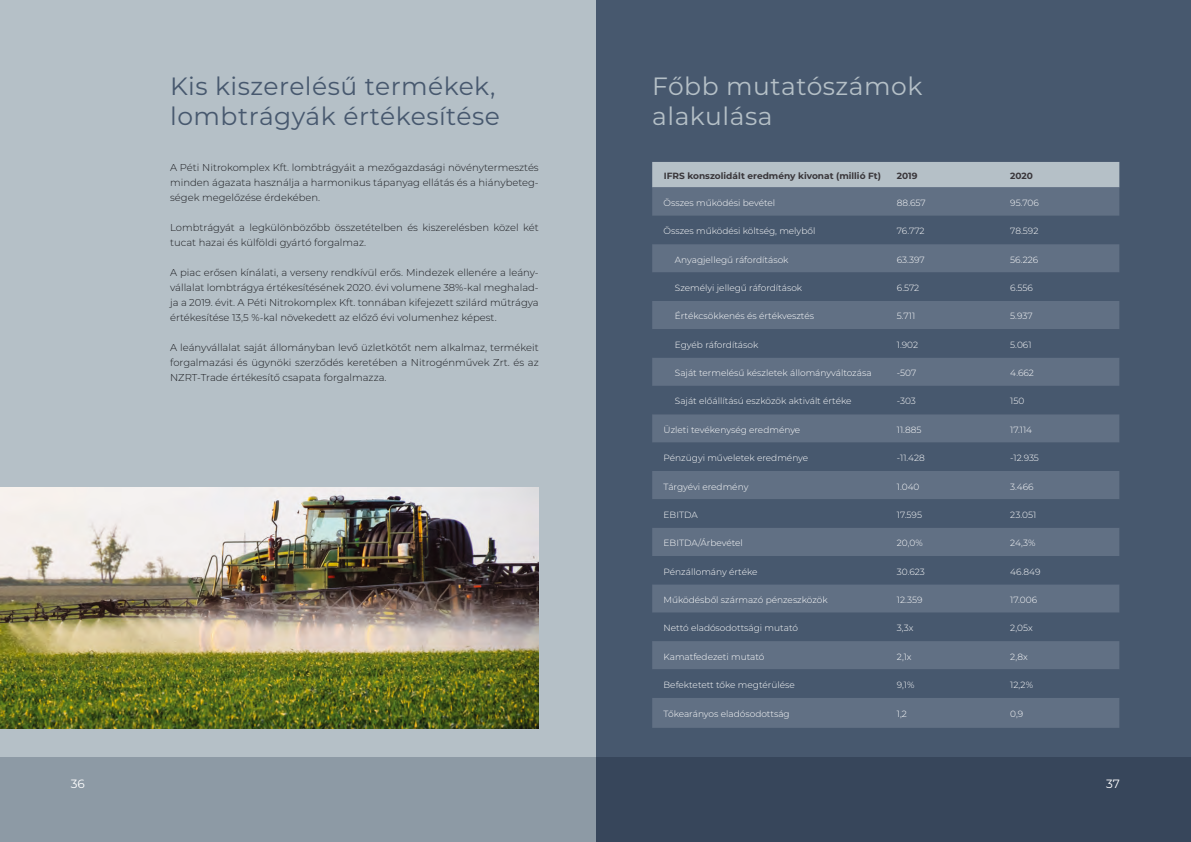
<style>
.page{position:relative;width:1191px;height:842px;background:#fff}
.page>*{position:absolute;margin:0;border:0;box-sizing:border-box;transform-origin:0 0}
.t1{font:25px/30px "Montserrat";letter-spacing:.02em;color:#47586e}
.t2{font:25px/30px "Montserrat";letter-spacing:.02em;color:#b5c0c7}
.t3{font:12px "Montserrat";color:#fff}
.t4{font:300 10px/15px "Montserrat";color:#1b1c20;text-align:justify}
.t5{font:300 9px "Montserrat";color:#fff}
.t6{font:700 9px "Montserrat";color:#39363a}
</style>
<div class="page">
<div style="left:595px;top:0;width:596px;height:842px;background:#47586e"></div>
<div style="left:0;top:0;width:595px;height:842px;background:#b5c0c7"></div>
<svg style="left:0;top:757px;width:1191px;height:85px;background:#627080"></svg>
<img style="left:0;top:488px;width:539px;height:241px">
<div style="left:652px;top:162px;width:467px;height:25px;background:#b5c0c7"></div>
<div style="left:652px;top:187px;width:467px;height:541px;background:#617084"></div>
<svg style="left:652px;top:216px;width:467px;height:482px"></svg>
<h1 class="t1" style="left:170px;top:70px;width:331px">Kis kiszerelésű termékek, lombtrágyák értékesítése</h1>
<h1 class="t2" style="left:652px;top:70px;width:272px">Főbb mutatószámok alakulása</h1>
<p class="t4" style="left:170px;top:159px;width:370px">A Péti Nitrokomplex Kft. lombtrágyáit a mezőgazdasági növénytermesztés minden ágazata használja a harmonikus tápanyag ellátás és a hiánybeteg&shy;ségek megelőzése érdekében.</p>
<p class="t4" style="left:170px;top:219px;width:370px">Lombtrágyát a legkülönbözőbb összetételben és kiszerelésben közel két tucat hazai és külföldi gyártó forgalmaz.</p>
<p class="t4" style="left:170px;top:264px;width:370px">A piac erősen kínálati, a verseny rendkívül erős. Mindezek ellenére a leány&shy;vállalat lombtrágya értékesítésének 2020. évi volumene 38%-kal meghalad&shy;ja a 2019. évit. A Péti Nitrokomplex Kft. tonnában kifejezett szilárd műtrágya értékesítése 13,5 %-kal növekedett az előző évi volumenhez képest.</p>
<p class="t4" style="left:170px;top:339px;width:370px">A leányvállalat saját állományban levő üzletkötőt nem alkalmaz, termékeit forgalmazási és ügynöki szerződés keretében a Nitrogénművek Zrt. és az NZRT-Trade értékesítő csapata forgalmazza.</p>
<p class="t6" style="left:664px;top:169px;width:219px">IFRS konszolidált eredmény kivonat (millió Ft)</p>
<p class="t6" style="left:897px;top:169px;width:22px">2019</p>
<p class="t6" style="left:1010px;top:169px;width:24px">2020</p>
<p class="t5" style="left:663px;top:197px;width:113px">Összes működési bevétel</p>
<p class="t5" style="left:897px;top:197px;width:30px">88.657</p>
<p class="t5" style="left:1010px;top:197px;width:30px">95.706</p>
<p class="t5" style="left:663px;top:225px;width:153px">Összes működési költség, melyből</p>
<p class="t5" style="left:897px;top:225px;width:29px">76.772</p>
<p class="t5" style="left:1010px;top:225px;width:30px">78.592</p>
<p class="t5" style="left:675px;top:253px;width:115px">Anyagjellegű ráfordítások</p>
<p class="t5" style="left:897px;top:253px;width:29px">63.397</p>
<p class="t5" style="left:1010px;top:253px;width:29px">56.226</p>
<p class="t5" style="left:675px;top:282px;width:129px">Személyi jellegű ráfordítások</p>
<p class="t5" style="left:897px;top:282px;width:24px">6.572</p>
<p class="t5" style="left:1010px;top:282px;width:24px">6.556</p>
<p class="t5" style="left:675px;top:310px;width:141px">Értékcsökkenés és értékvesztés</p>
<p class="t5" style="left:897px;top:310px;width:20px">5.711</p>
<p class="t5" style="left:1010px;top:310px;width:24px">5.937</p>
<p class="t5" style="left:675px;top:338px;width:85px">Egyéb ráfordítások</p>
<p class="t5" style="left:897px;top:338px;width:23px">1.902</p>
<p class="t5" style="left:1010px;top:338px;width:23px">5.061</p>
<p class="t5" style="left:675px;top:367px;width:198px">Saját termelésű készletek állományváltozása</p>
<p class="t5" style="left:897px;top:367px;width:21px">-507</p>
<p class="t5" style="left:1010px;top:367px;width:25px">4.662</p>
<p class="t5" style="left:675px;top:395px;width:178px">Saját előállítású eszközök aktivált értéke</p>
<p class="t5" style="left:897px;top:395px;width:21px">-303</p>
<p class="t5" style="left:1010px;top:395px;width:16px">150</p>
<p class="t5" style="left:663px;top:423px;width:138px">Üzleti tevékenység eredménye</p>
<p class="t5" style="left:897px;top:423px;width:26px">11.885</p>
<p class="t5" style="left:1010px;top:423px;width:23px">17.114</p>
<p class="t5" style="left:663px;top:452px;width:146px">Pénzügyi műveletek eredménye</p>
<p class="t5" style="left:897px;top:452px;width:29px">-11.428</p>
<p class="t5" style="left:1010px;top:452px;width:30px">-12.935</p>
<p class="t5" style="left:663px;top:480px;width:86px">Tárgyévi eredmény</p>
<p class="t5" style="left:897px;top:480px;width:24px">1.040</p>
<p class="t5" style="left:1010px;top:480px;width:25px">3.466</p>
<p class="t5" style="left:663px;top:509px;width:36px">EBITDA</p>
<p class="t5" style="left:897px;top:509px;width:27px">17.595</p>
<p class="t5" style="left:1010px;top:509px;width:27px">23.051</p>
<p class="t5" style="left:663px;top:537px;width:81px">EBITDA/Árbevétel</p>
<p class="t5" style="left:897px;top:537px;width:27px">20,0%</p>
<p class="t5" style="left:1010px;top:537px;width:27px">24,3%</p>
<p class="t5" style="left:663px;top:565px;width:95px">Pénzállomány értéke</p>
<p class="t5" style="left:897px;top:565px;width:30px">30.623</p>
<p class="t5" style="left:1010px;top:565px;width:32px">46.849</p>
<p class="t5" style="left:663px;top:594px;width:166px">Működésből származó pénzeszközök</p>
<p class="t5" style="left:897px;top:594px;width:27px">12.359</p>
<p class="t5" style="left:1010px;top:594px;width:28px">17.006</p>
<p class="t5" style="left:663px;top:622px;width:136px">Nettó eladósodottsági mutató</p>
<p class="t5" style="left:897px;top:622px;width:18px">3,3x</p>
<p class="t5" style="left:1010px;top:622px;width:24px">2,05x</p>
<p class="t5" style="left:663px;top:650px;width:102px">Kamatfedezeti mutató</p>
<p class="t5" style="left:897px;top:650px;width:16px">2,1x</p>
<p class="t5" style="left:1010px;top:650px;width:19px">2,8x</p>
<p class="t5" style="left:663px;top:679px;width:133px">Befektetett tőke megtérülése</p>
<p class="t5" style="left:897px;top:679px;width:19px">9,1%</p>
<p class="t5" style="left:1010px;top:679px;width:24px">12,2%</p>
<p class="t5" style="left:663px;top:708px;width:128px">Tőkearányos eladósodottság</p>
<p class="t5" style="left:897px;top:708px;width:12px">1,2</p>
<p class="t5" style="left:1010px;top:708px;width:15px">0,9</p>
<p class="t3" style="left:71px;top:775px;width:15px">36</p>
<p class="t3" style="left:1106px;top:775px;width:15px">37</p>
</div>
